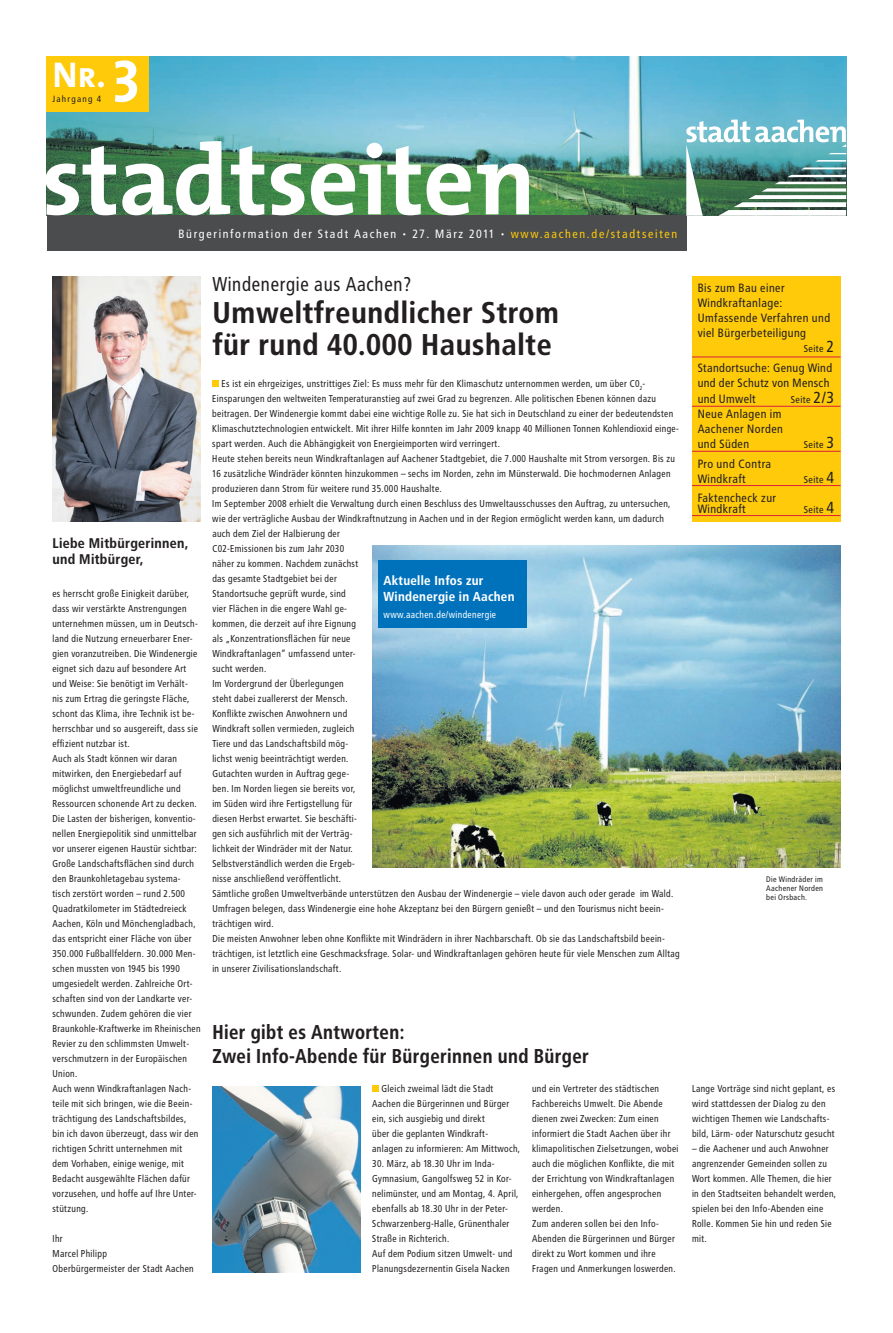
<style>
.page{position:relative;width:893px;height:1333px;background:#fff}
.page>*{position:absolute;margin:0;border:0;box-sizing:border-box;transform-origin:0 0}
.t1{font:700 100px "The Mix";letter-spacing:-.01em;color:#fff}
.t2{font:60px "The Mix Bold Caps";color:#fff}
.t3{font:36px "The Mix Bold Caps";color:#fff}
.t4{font:700 30px/32px "Transit";color:#231f20}
.t5{font:700 20px/24px "Transit";color:#231f20;scale:.94 1}
.t6{font:20px "Transit";color:#231f20;scale:.94 1}
.t7{font:700 14px/16.5px "Transit";color:#231f20}
.t8{font:700 13px/16.5px "Transit";color:#fff}
.t9{font:12px/15px "Transit";color:#231f20}
.t10{font:12px "Transit";letter-spacing:.1em;color:#fff}
.t11{font:10px/15px "Transit";color:#231f20;scale:.94 1}
.t12{font:10px "Transit";color:#231f20}
.t13{font:10px "Transit";color:#fff;scale:.94 1}
.t14{font:9px "Transit";letter-spacing:.1em;color:#231f20}
.t15{font:8px/9px "Transit";color:#231f20;text-align:justify}
.s1{color:#feca0a}
.s2{font-size:16px}
</style>
<div class="page">
<img style="left:212px;top:1086px;width:149px;height:186px">
<img style="left:52px;top:277px;width:149px;height:245px">
<img style="left:47px;top:57px;width:799px;height:158px">
<div style="left:212px;top:380px;width:7px;height:7px;background:#feca0a"></div>
<div style="left:372px;top:1085px;width:7px;height:7px;background:#feca0a"></div>
<div style="left:47px;top:215px;width:639px;height:36px;background:#4b4c4d"></div>
<div style="left:692px;top:277px;width:148px;height:245px;background:#feca0a"></div>
<hr style="left:692px;top:357px;width:148px;height:1px;background:#da1f3d">
<hr style="left:692px;top:406px;width:148px;height:1px;background:#da1f3d">
<hr style="left:692px;top:451px;width:148px;height:1px;background:#da1f3d">
<hr style="left:692px;top:485px;width:148px;height:1px;background:#da1f3d">
<hr style="left:692px;top:515px;width:148px;height:1px;background:#da1f3d">
<div style="left:47px;top:57px;width:102px;height:55px;background:#feca0a"></div>
<svg style="left:686px;top:119px;width:160px;height:97px"></svg>
<img style="left:372px;top:545px;width:468px;height:322px">
<div style="left:378px;top:559px;width:148px;height:68px;background:#0072bc"></div>
<h2 class="t2" style="left:112px;top:31px;width:30px">3</h2>
<h1 class="t1" style="left:41px;top:97px;width:496px">stadtseiten</h1>
<h3 class="t3" style="left:52px;top:44px;width:55px">Nr.</h3>
<p class="t14" style="left:52px;top:93px;width:51px">Jahrgang 4</p>
<p class="t10" style="left:179px;top:226px;width:501px">Bürgerinformation der Stadt Aachen • 27. März 2011 • <span class="s1">www.aachen.de/stadtseiten</span></p>
<h3 class="t7" style="left:52px;top:534px;width:138px">Liebe Mitbürgerinnen, und Mitbürger,</h3>
<p class="t11" style="left:52px;top:586px;width:160px">es herrscht große Einigkeit darüber, dass wir verstärkte Anstrengungen unternehmen müssen, um in Deutsch&shy;land die Nutzung erneuerbarer Ener&shy;gien voranzutreiben. Die Windenergie eignet sich dazu auf besondere Art und Weise: Sie benötigt im Verhält&shy;nis zum Ertrag die geringste Fläche, schont das Klima, ihre Technik ist be&shy;herrschbar und so ausgereift, dass sie effizient nutzbar ist.<br>Auch als Stadt können wir daran mitwirken, den Energiebedarf auf möglichst umweltfreundliche und Ressourcen schonende Art zu decken.<br>Die Lasten der bisherigen, konventio&shy;nellen Energiepolitik sind unmittelbar vor unserer eigenen Haustür sichtbar:<br>Große Landschaftsflächen sind durch den Braunkohletagebau systema&shy;tisch zerstört worden – rund 2.500<br>Quadratkilometer im Städtedreieck Aachen, Köln und Mönchengladbach, das entspricht einer Fläche von über 350.000 Fußballfeldern. 30.000 Men&shy;schen mussten von 1945 bis 1990 umgesiedelt werden. Zahlreiche Ort&shy;schaften sind von der Landkarte ver&shy;schwunden. Zudem gehören die vier Braunkohle-Kraftwerke im Rheinischen Revier zu den schlimmsten Umwelt&shy;verschmutzern in der Europäischen Union.<br>Auch wenn Windkraftanlagen Nach&shy;teile mit sich bringen, wie die Beein&shy;trächtigung des Landschaftsbildes, bin ich davon überzeugt, dass wir den richtigen Schritt unternehmen mit dem Vorhaben, einige wenige, mit Bedacht ausgewählte Flächen dafür vorzusehen, und hoffe auf Ihre Unter&shy;stützung.</p>
<p class="t11" style="left:52px;top:1231px;width:152px">Ihr<br>Marcel Philipp<br>Oberbürgermeister der Stadt Aachen</p>
<h3 class="t6" style="left:212px;top:272px;width:214px">Windenergie aus Aachen?</h3>
<h3 class="t4" style="left:212px;top:296px;width:349px">Umweltfreundlicher Strom für rund 40.000 Haushalte</h3>
<p class="t11" style="left:212px;top:376px;width:498px;text-indent:9px">Es ist ein ehrgeiziges, unstrittiges Ziel: Es muss mehr für den Klimaschutz unternommen werden, um über C0<sub>2</sub>- Einsparungen den weltweiten Temperaturanstieg auf zwei Grad zu begrenzen. Alle politischen Ebenen können dazu beitragen. Der Windenergie kommt dabei eine wichtige Rolle zu. Sie hat sich in Deutschland zu einer der bedeutendsten Klimaschutztechnologien entwickelt. Mit ihrer Hilfe konnten im Jahr 2009 knapp 40 Millionen Tonnen Kohlendioxid einge&shy;spart werden. Auch die Abhängigkeit von Energieimporten wird verringert.<br>Heute stehen bereits neun Windkraftanlagen auf Aachener Stadtgebiet, die 7.000 Haushalte mit Strom versorgen. Bis zu 16 zusätzliche Windräder könnten hinzukommen – sechs im Norden, zehn im Münsterwald. Die hochmodernen Anlagen produzieren dann Strom für weitere rund 35.000 Haushalte.<br>Im September 2008 erhielt die Verwaltung durch einen Beschluss des Umweltausschusses den Auftrag, zu untersuchen, wie der verträgliche Ausbau der Windkraftnutzung in Aachen und in der Region ermöglicht werden kann, um dadurch</p>
<p class="t11" style="left:212px;top:526px;width:499px">auch dem Ziel der Halbierung der<br>C02-Emissionen bis zum Jahr 2030<br>näher zu kommen. Nachdem zunächst<br>das gesamte Stadtgebiet bei der<br>Standortsuche geprüft wurde, sind<br>vier Flächen in die engere Wahl ge-<br>kommen, die derzeit auf ihre Eignung<br>als „Konzentrationsflächen für neue<br>Windkraftanlagen“ umfassend unter-<br>sucht werden.<br>Im Vordergrund der Überlegungen<br>steht dabei zuallererst der Mensch.<br>Konflikte zwischen Anwohnern und<br>Windkraft sollen vermieden, zugleich<br>Tiere und das Landschaftsbild mög-<br>lichst wenig beeinträchtigt werden.<br>Gutachten wurden in Auftrag gege-<br>ben. Im Norden liegen sie bereits vor,<br>im Süden wird ihre Fertigstellung für<br>diesen Herbst erwartet. Sie beschäfti-<br>gen sich ausführlich mit der Verträg-<br>lichkeit der Windräder mit der Natur.<br>Selbstverständlich werden die Ergeb-<br>nisse anschließend veröffentlicht.<br>Sämtliche großen Umweltverbände unterstützen den Ausbau der Wind energie – viele davon auch oder gerade im Wald.<br>Umfragen belegen, dass Windenergie eine hohe Akzeptanz bei den Bürgern genießt – und den Tourismus nicht beein&shy;trächtigen wird.<br>Die meisten Anwohner leben ohne Konflikte mit Windrädern in ihrer Nachbarschaft. Ob sie das Landschaftsbild beein&shy;trächtigen, ist letztlich eine Geschmacksfrage. Solar- und Windkraftanlagen gehören heute für viele Menschen zum Alltag in unserer Zivilisationslandschaft.</p>
<h3 class="t8" style="left:384px;top:572px;width:133px">Aktuelle Infos zur<br>Windenergie in Aachen</h3>
<p class="t13" style="left:384px;top:608px;width:122px">www.aachen.de/windenergie</p>
<h3 class="t5" style="left:212px;top:1020px;width:402px">Hier gibt es Antworten:<br>Zwei Info-Abende für Bürgerinnen und Bürger</h3>
<p class="t11" style="left:372px;top:1081px;width:159px;text-indent:9px">Gleich zweimal lädt die Stadt<br>Aache n die Bürgerinnen und Bürger ein, sich ausgiebig und direkt<br>über die geplanten Windkraft&shy;anlagen zu informieren: Am Mittwoch,</p>
<p class="t11" style="left:372px;top:1156px;width:158px">30. März, ab 18.30 Uhr im Inda-Gymnasium, Gangolfsweg 52 in Kor&shy;nelimünster, und am Montag, 4. April, ebenfalls ab 18.30 Uhr in der Peter-Schwarzenberg-Halle, Grünenthaler Straße in Richterich.<br>Auf dem Podium sitzen Umwelt- und Planungsdezernentin Gisela Nacken</p>
<p class="t11" style="left:532px;top:1081px;width:158px">und ein Vertreter des städtischen<br>Fachbereichs Umwelt. Die Abende dienen zwei Zwecken: Zum einen informiert die Stadt Aachen über ihr klimapolitischen Zielsetzungen, wobei auch die möglichen Konflikte, die mit der Errichtung von Windkraftanlagen einhergehen, offen angesprochen werden.<br>Zum anderen sollen bei den Info-<br>Abenden die Bürgerinnen und Bürger direkt zu Wort kommen und ihre<br>Fragen und Anmerkungen loswerden.</p>
<p class="t9" style="left:698px;top:280px;width:135px">Bis zum Bau einer<br>Windkraftanlage:<br>Umfassende Verfahren und viel Bürgerbeteiligung</p>
<p class="t12" style="left:804px;top:342px;width:33px">Seite <span class="s2">2</span></p>
<p class="t9" style="left:698px;top:361px;width:136px">Standortsuche: Genug Wind und der Schutz von Mensch und Umwelt</p>
<p class="t12" style="left:791px;top:393px;width:46px">Seite <span class="s2">2/3</span></p>
<p class="t9" style="left:698px;top:406px;width:87px">Neue Anlagen im<br>Aachener Norden und Süden</p>
<p class="t9" style="left:698px;top:456px;width:75px">Pro und Contra<br>Windkraft</p>
<p class="t12" style="left:804px;top:438px;width:33px">Seite <span class="s2">3</span></p>
<p class="t12" style="left:804px;top:473px;width:33px">Seite <span class="s2">4</span></p>
<p class="t9" style="left:698px;top:492px;width:80px;line-height:11px">Faktencheck zur<br>Windkraft</p>
<p class="t12" style="left:804px;top:503px;width:33px">Seite <span class="s2">4</span></p>
<p class="t15" style="left:766px;top:875px;width:59px">Die Windräder im Aachener Norden bei Orsbach.</p>
<p class="t11" style="left:692px;top:1081px;width:154px">Lange Vorträge sind nicht geplant, es wird stattdessen der Dialog zu den wichtigen Themen wie Landschafts&shy;bild, Lärm- oder Naturschutz gesucht</p>
<p class="t11" style="left:692px;top:1141px;width:155px">– die Aachener und auch Anwohner angrenzender Gemeinden sollen zu<br>Wort kommen. Alle Themen, die hier in den Stadtseiten behandelt werden, spielen bei den Info-Abenden eine<br>Rolle. Kommen Sie hin und reden Sie mit.</p>
</div>
